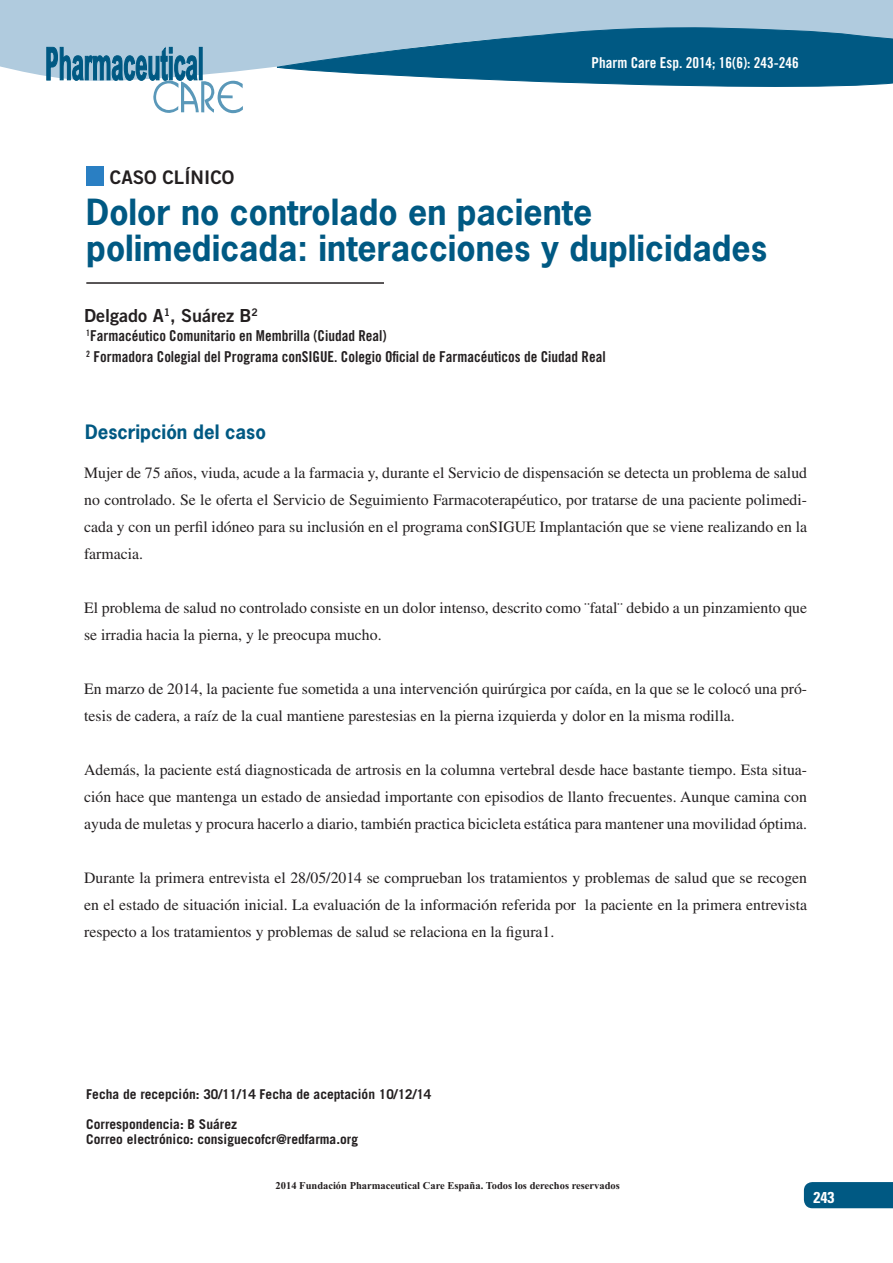
<style>
.page{position:relative;width:893px;height:1263px;background:#fff}
.page>*{position:absolute;margin:0;border:0;box-sizing:border-box;transform-origin:0 0}
.Articulo-Titular{font:700 33.75px/36px "News Gothic Std";color:#005983}
.Seccion-nombre{font:18.75px "Trade Gothic LT Std Bd 2";color:#231f20}
.Artículo-Epigrafe{font:700 18.6px "News Gothic Std";color:#005983}
.Autor-artículo{font:18px "Trade Gothic LT Std Bd 2";color:#231f20}
.Articulo-texto_basic{font:15.75px/27px "Times LT Std";color:#231f20;text-align:justify}
.t1{font:700 condensed 15.75px "Univers";color:#fff}
.Autor-artículo-Cargo{font:15px "Trade Gothic LT Std Bd Cn 20";color:#231f20}
.Pagina-indice-revist{font:15px "Trade Gothic LT Std Bd Cn 20";color:#fff}
.Artículo-Ficha_Edici{font:700 13.5px "Trade Gothic LT Std";color:#231f20}
.t2{font:10.5px "Times New Rom B";color:#231f20}
</style>
<div class="page">
<div style="left:804px;top:1182px;width:89px;height:26px;background:#005983"></div>
<div style="left:86px;top:167px;width:18px;height:19px;background:#2a7fc3"></div>
<div style="left:0;top:0;width:893px;height:76px;background:#b0cbde"></div>
<svg style="left:276px;top:26px;width:617px;height:61px;background:#3b7fa1"></svg>
<svg style="left:46px;top:47px;width:197px;height:66px"></svg>
<hr style="left:86px;top:282px;width:298px;height:2px;background:#231f20">
<p class="Pagina-indice-revist" style="left:592px;top:53px;width:209px">Pharm Care Esp. 2014; 16(6): 243-246</p>
<p class="Seccion-nombre" style="left:110px;top:165px;width:126px">CASO CLÍNICO</p>
<p class="Articulo-Titular" style="left:86px;top:194px;width:682px">Dolor no controlado en paciente polimedicada: interacciones y duplicidades</p>
<p class="Autor-artículo" style="left:84px;top:304px;width:175px">Delgado A<sup>1</sup>, Suárez B<sup>2</sup></p>
<p class="Autor-artículo-Cargo" style="left:86px;top:326px;width:302px"><sup>1</sup>Farmacéutico Comunitario en Membrilla (Ciudad Real)</p>
<p class="Autor-artículo-Cargo" style="left:86px;top:347px;width:521px"><sup>2</sup> Formadora Colegial del Programa conSIGUE. Colegio Oficial de Farmacéuticos de Ciudad Real</p>
<p class="Artículo-Epigrafe" style="left:85px;top:420px;width:182px">Descripción del caso</p>
<p class="Articulo-texto_basic" style="left:84px;top:459px;width:724px">Mujer de 75 años, viuda, acude a la farmacia y, durante el Servicio de dispensación se detecta un problema de salud no controlado. Se le oferta el Servicio de Seguimiento Farmacoterapéutico, por tratarse de una paciente polimedi&shy;cada y con un perfil idóneo para su inclusión en el programa conSIGUE Implantación que se viene realizando en la farmacia.</p>
<p class="Articulo-texto_basic" style="left:84px;top:594px;width:724px">El problema de salud no controlado consiste en un dolor intenso, descrito como ¨fatal¨ debido a un pinzamiento que se irradia hacia la pierna, y le preocupa mucho.</p>
<p class="Articulo-texto_basic" style="left:84px;top:675px;width:724px">En marzo de 2014, la paciente fue sometida a una intervención quirúrgica por caída, en la que se le colocó una pró&shy;tesis de cadera, a raíz de la cual mantiene parestesias en la pierna izquierda y dolor en la misma rodilla.</p>
<p class="Articulo-texto_basic" style="left:84px;top:756px;width:724px">Además, la paciente está diagnosticada de artrosis en la columna vertebral desde hace bastante tiempo. Esta situa&shy;ción hace que mantenga un estado de ansiedad importante con episodios de llanto frecuentes. Aunque camina con ayuda de muletas y procura hacerlo a diario, también practica bicicleta estática para mantener una movilidad óptima.</p>
<p class="Articulo-texto_basic" style="left:84px;top:864px;width:724px">Durante la primera entrevista el 28/05/2014 se comprueban los tratamientos y problemas de salud que se recogen en el estado de situación inicial. La evaluación de la información referida por la paciente en la primera entrevista respecto a los tratamientos y problemas de salud se relaciona en la figura1.</p>
<p class="Artículo-Ficha_Edici" style="left:86px;top:1085px;width:347px">Fecha de recepción: 30/11/14 Fecha de aceptación 10/12/14</p>
<p class="Artículo-Ficha_Edici" style="left:86px;top:1115px;width:152px">Correspondencia: B Suárez</p>
<p class="Artículo-Ficha_Edici" style="left:86px;top:1130px;width:273px">Correo electrónico: consiguecofcr@redfarma.org</p>
<p class="t2" style="left:276px;top:1180px;width:346px">2014 Fundación Pharmaceutical Care España. Todos los derechos reservados</p>
<p class="t1" style="left:813px;top:1188px;width:22px">243</p>
</div>
